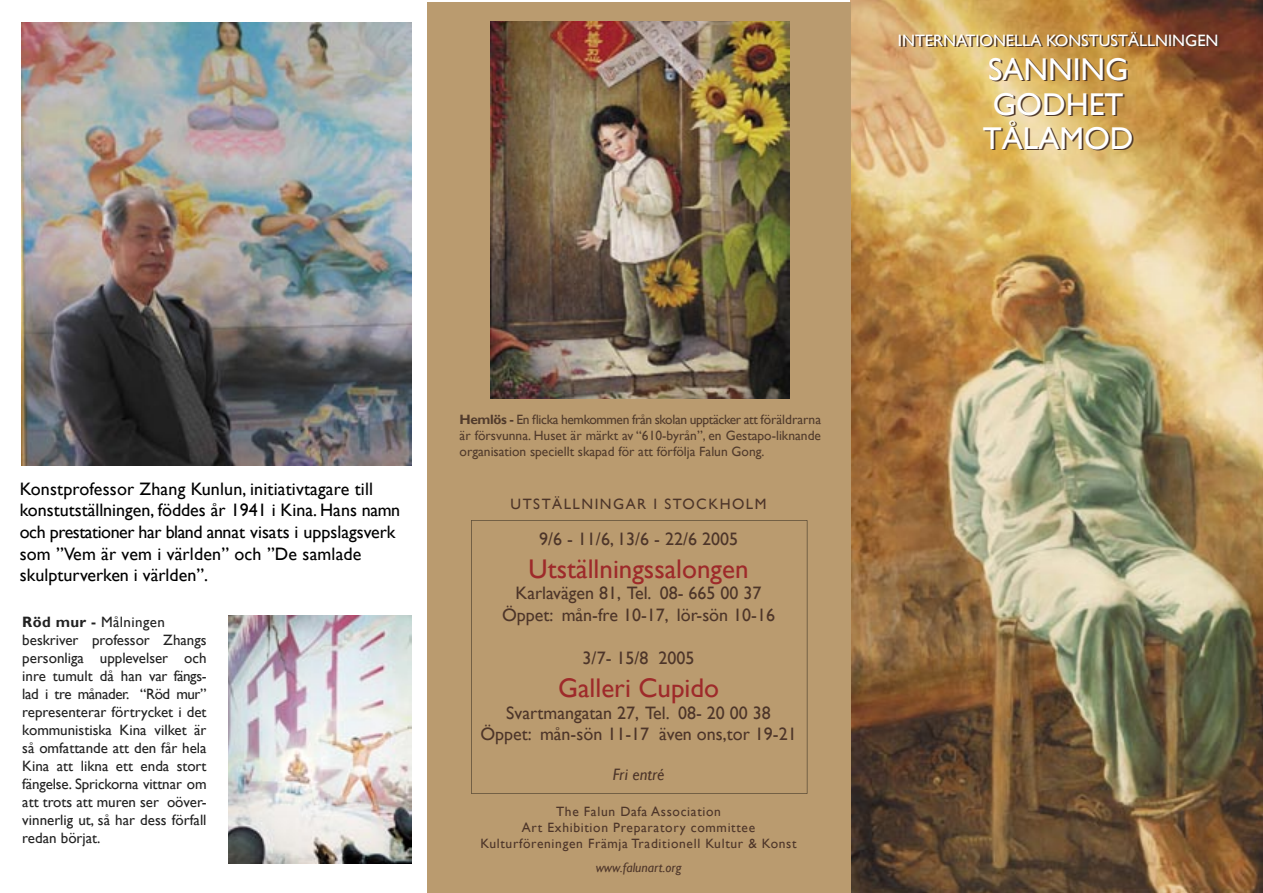
<style>
.page{position:relative;width:1263px;height:893px;background:#fff}
.page>*{position:absolute;margin:0;border:0;box-sizing:border-box;transform-origin:0 0}
.t1{font:31.5px/34.5px "Gill Sans";color:#fff;text-align:center}
.t2{font:27px "Gill Sans";color:#9e2a2a}
.t3{font:18px/21.6px "Gill Sans";color:#000}
.t4{font:18px/21.6px "Gill Sans";color:#4d3529;text-align:center}
.t5{font:16.5px "Gill Sans";color:#fff}
.t6{font:italic 16.5px "Gill Sans";color:#4d3529}
.t7{font:15px/18px "Gill Sans";color:#222}
.t8{font:15px "Gill Sans";letter-spacing:.1em;color:#4d3529}
.t9{font:13.5px/16.2px "Gill Sans";color:#513b2c;text-align:justify}
.t10{font:13.5px/16.2px "Gill Sans";letter-spacing:.05em;color:#4d3529;text-align:center}
.t11{font:italic 13.5px "Gill Sans";color:#4d3529}
.s1{font-weight:700}
</style>
<div class="page">
<img style="left:850px;top:0;width:413px;height:893px">
<div style="left:427px;top:2px;width:424px;height:891px;background:#ba9b6f"></div>
<img style="left:229px;top:615px;width:182px;height:248px">
<img style="left:21px;top:22px;width:390px;height:444px">
<svg style="left:471px;top:520px;width:336px;height:274px"></svg>
<img style="left:491px;top:21px;width:298px;height:377px">
<p class="t5" style="left:898px;top:30px;width:322px">INTERNATIONELLA KONSTUSTÄLLNINGEN</p>
<h1 class="t1" style="left:983px;top:53px;width:152px">SANNING<br>GODHET<br>TÅLAMOD</h1>
<p class="t3" style="left:20px;top:478px;width:382px">Konstprofessor Zhang Kunlun, initiativtagare till konstutställningen, föddes år 1941 i Kina. Hans namn och prestationer har bland annat visats i uppslagsverk som ”Vem är vem i världen” och ”De samlade skulpturverken i världen”.</p>
<p class="t7" style="left:22px;top:613px;width:186px"><span class="s1">Röd mur -</span> Målningen beskriver professor Zhangs personliga upplevelser och inre tumult då han var fängs&shy;lad i tre månader. “Röd mur” representerar förtrycket i det kommunistiska Kina vilket är så omfattande att den får hela<br>Kina att likna ett enda stort fängelse. Sprickorna vittnar om att trots att muren ser oöver&shy;vinnerlig ut, så har dess förfall redan börjat.</p>
<p class="t9" style="left:460px;top:412px;width:363px"><span class="s1">Hemlös -</span> En flicka hemkommen från skolan upptäcker att föräldrarna är försvunna. Huset är märkt av “610-byrån”, en Gestapo-liknande organisation speciellt skapad för att förfölja Falun Gong.</p>
<p class="t8" style="left:511px;top:495px;width:257px">UTSTÄLLNINGAR I STOCKHOLM</p>
<p class="t4" style="left:539px;top:529px;width:201px">9/6 - 11/6, 13/6 - 22/6 2005</p>
<h2 class="t2" style="left:529px;top:553px;width:221px">Utställningssalongen</h2>
<p class="t4" style="left:502px;top:583px;width:274px">Karlavägen 81, Tel. 08- 665 00 37<br>Öppet: mån-fre 10-17, lör-sön 10-16</p>
<p class="t4" style="left:583px;top:648px;width:113px">3/7- 15/8 2005</p>
<h2 class="t2" style="left:558px;top:672px;width:163px">Galleri Cupido</h2>
<p class="t4" style="left:480px;top:702px;width:318px">Svartmangatan 27, Tel. 08- 20 00 38<br>Öppet: mån-sön 11-17 även ons,tor 19-21</p>
<p class="t6" style="left:613px;top:765px;width:53px">Fri entré</p>
<p class="t10" style="left:481px;top:803px;width:317px">The Falun Dafa Association<br>Art Exhibition Preparatory committee<br>Kulturföreningen Främja Traditionell Kultur &amp; Konst</p>
<p class="t11" style="left:596px;top:859px;width:87px">www.falunart.org</p>
</div>
